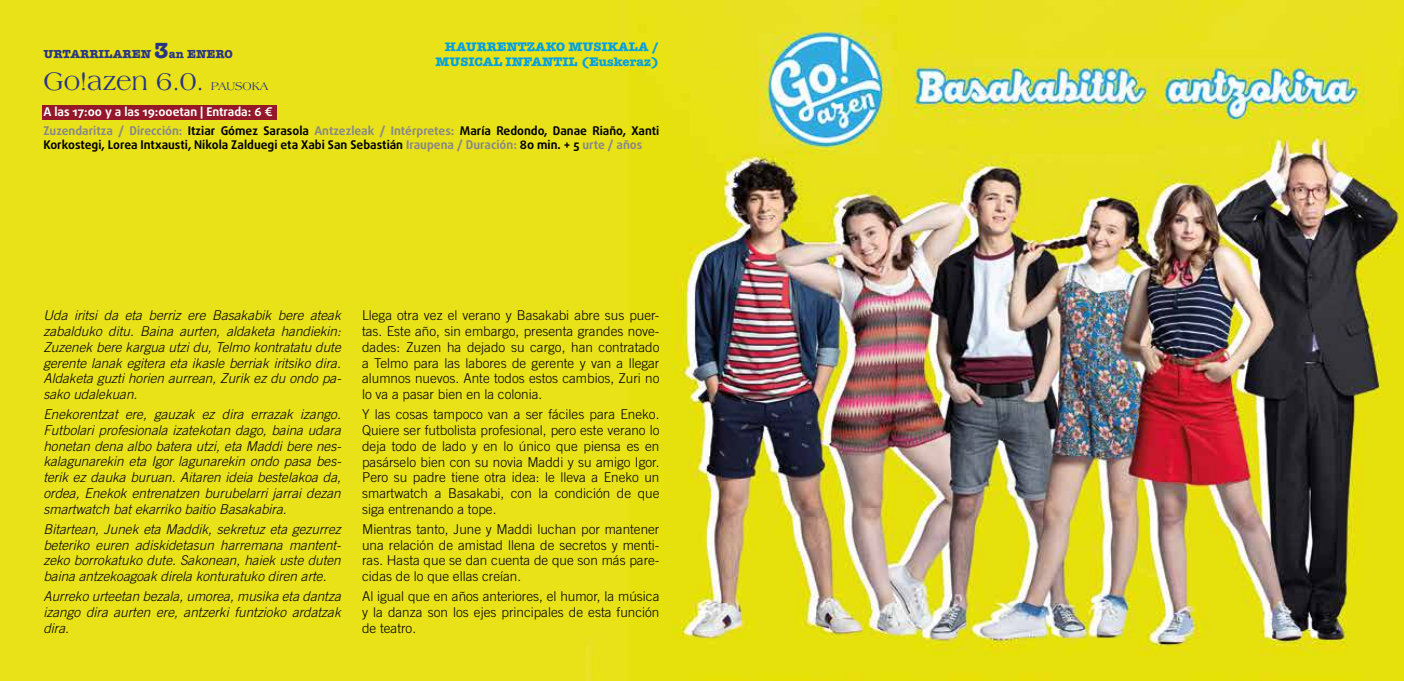
<style>
.page{position:relative;width:1404px;height:681px;background:#fff}
.page>*{position:absolute;margin:0;border:0;box-sizing:border-box;transform-origin:0 0}
.t1{font:27px "Americana";color:#283583;scale:.92 1}
.t2{font:italic 300 13.5px/15.8px "Trade Gothic";color:#000;text-align:justify}
.t3{font:300 13.5px/15.8px "Trade Gothic";color:#000;text-align:justify}
.t4{font:700 12.75px/15.3px "American Typewriter";color:#009fe3;text-align:right}
.t5{font:700 12px/18.6px "Daxline Pro";color:#000}
.t6{font:700 12px "American Typewriter";color:#283583}
.t7{font:12px "Americana";color:#283583;scale:.92 1}
.s1{font-size:22.5px}
.s2{color:#fff}
.s3{color:#878787}
</style>
<div class="page">
<img style="left:0;top:0;width:1403px;height:680px">
<div style="left:43px;top:105px;width:234px;height:15px;background:#92182a"></div>
<p class="t4" style="left:435px;top:38px;width:225px">HAURRENTZAKO MUSIKALA /<br>MUSICAL INFANTIL (Euskeraz)</p>
<p class="t6" style="left:43px;top:43px;width:191px">URTARRILAREN <span class="s1">3</span>an ENERO</p>
<h1 class="t1" style="left:43px;top:66px;width:176px">Go!azen 6.0.</h1>
<p class="t7" style="left:211px;top:79px;width:64px">PAUSOKA</p>
<p class="t5" style="left:43px;top:102px;width:617px"><span class="s2">A las 17:00 y a las 19:00etan | Entrada: 6 €<br></span><span class="s3">Zuzendaritza / Dirección:</span> Itziar Gómez Sarasola <span class="s3">Antzezleak / Intérpretes:</span> María Redondo, Danae Riaño, Xanti</p>
<p class="t5" style="left:43px;top:135px;width:600px">Korkostegi, Lorea Intxausti, Nikola Zalduegi eta Xabi San Sebastián <span class="s3">Iraupena / Duración:</span> 80 min. + 5 <span class="s3">urte / años</span></p>
<p class="t2" style="left:43px;top:307px;width:299px">Uda iritsi da eta berriz ere Basakabik bere ateak zabalduko ditu. Baina aurten, aldaketa handiekin:<br>Zuzenek bere kargua utzi du, Telmo kontratatu dute gerente lanak egitera eta ikasle berriak iritsiko dira.<br>Aldaketa guzti horien aurrean, Zurik ez du ondo pa&shy;sako udalekuan.</p>
<p class="t2" style="left:43px;top:406px;width:299px">Enekorentzat ere, gauzak ez dira errazak izango.<br>Futbolari profesionala izatekotan dago, baina udara honetan dena albo batera utzi, eta Maddi bere nes&shy;kalagunarekin eta Igor lagunarekin ondo pasa bes&shy;terik ez dauka buruan. Aitaren ideia bestelakoa da, ordea, Enekok entrenatzen burubelarri jarrai dezan smartwatch bat ekarriko baitio Basakabira.</p>
<p class="t2" style="left:43px;top:520px;width:299px">Bitartean, Junek eta Maddik, sekretuz eta gezurrez beteriko euren adiskidetasun harremana mantent&shy;zeko borrokatuko dute. Sakonean, haiek uste duten baina antzekoagoak direla konturatuko diren arte.</p>
<p class="t2" style="left:43px;top:588px;width:299px">Aurreko urteetan bezala, umorea, musika eta dantza izango dira aurten ere, antzerki funtzioko ardatzak dira.</p>
<p class="t3" style="left:362px;top:307px;width:299px">Llega otra vez el verano y Basakabi abre sus puer&shy;tas. Este año, sin embargo, presenta grandes nove&shy;dades: Zuzen ha dejado su cargo, han contratado a Telmo para las labores de gerente y van a llegar alumnos nuevos. Ante todos estos cambios, Zuri no lo va a pasar bien en la colonia.</p>
<p class="t3" style="left:362px;top:406px;width:299px">Y las cosas tampoco van a ser fáciles para Eneko.<br>Quiere ser futbolista profesional, pero este verano lo deja todo de lado y en lo único que piensa es en pasárselo bien con su novia Maddi y su amigo Igor.<br>Pero su padre tiene otra idea: le lleva a Eneko un smartwatch a Basakabi, con la condición de que siga entrenando a tope.</p>
<p class="t3" style="left:362px;top:521px;width:299px">Mientras tanto, June y Maddi luchan por mantener una relación de amistad llena de secretos y menti&shy;ras. Hasta que se dan cuenta de que son más pare&shy;cidas de lo que ellas creían.</p>
<p class="t3" style="left:362px;top:588px;width:299px">Al igual que en años anteriores, el humor, la música y la danza son los ejes principales de esta función de teatro.</p>
</div>
